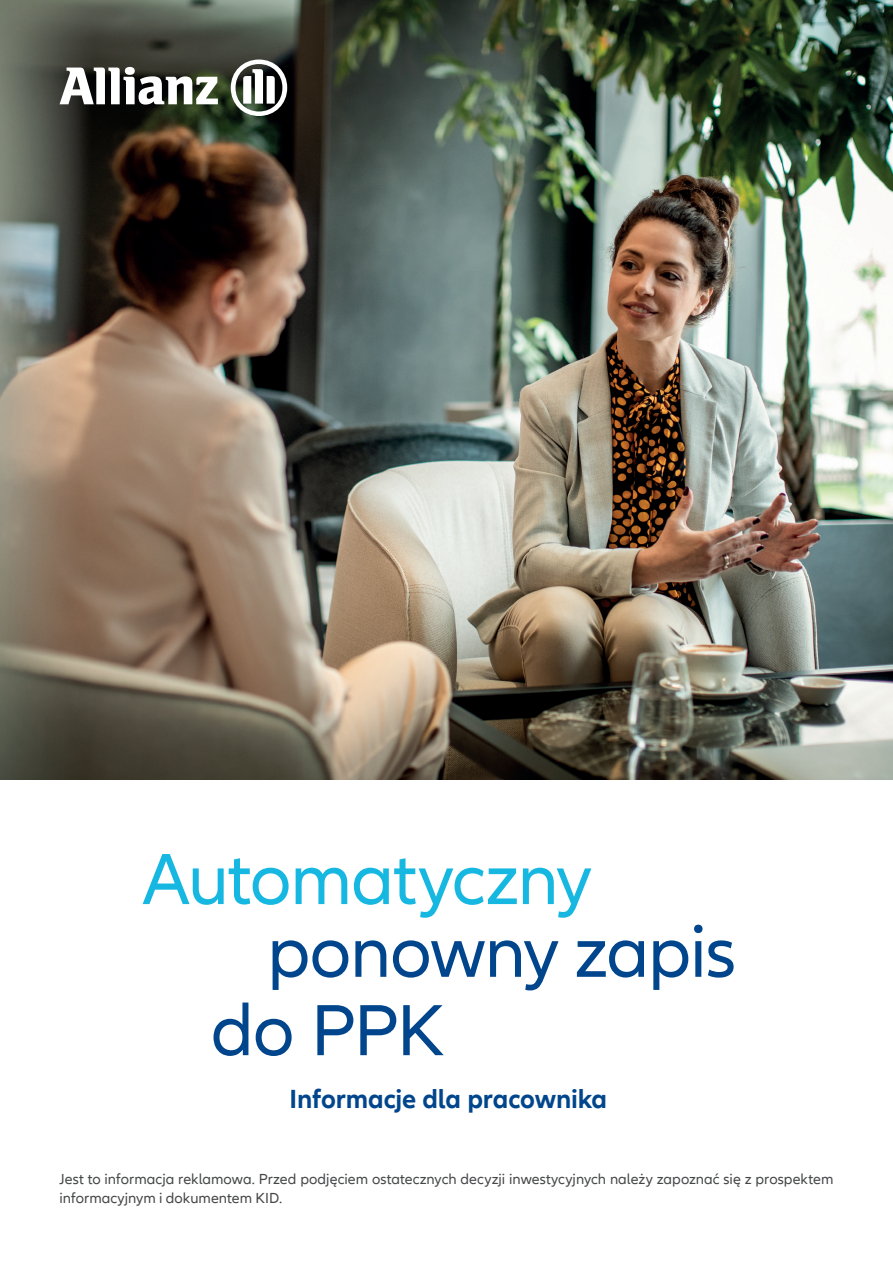
<style>
.page{position:relative;width:893px;height:1263px;background:#fff}
.page>*{position:absolute;margin:0;border:0;box-sizing:border-box;transform-origin:0 0}
.t1{font:75px "Allianz Neo";letter-spacing:-.015em;color:#01468c}
.t2{font:75px "Allianz Neo";letter-spacing:-.015em;color:#16b8e1}
.Topline___URL___Hash{font:700 27px "Allianz Neo";letter-spacing:-.005em;color:#01468c}
.Subheadline___CTA_12{font:15px/19.5px "Allianz Neo";letter-spacing:.005em;color:#454647}
</style>
<div class="page">
<img style="left:0;top:0;width:893px;height:780px">
<svg style="left:60px;top:67px;width:158px;height:38px"></svg>
<svg style="left:231px;top:60px;width:56px;height:56px"></svg>
<p class="t2" style="left:143px;top:836px;width:451px">Automatyczny</p>
<p class="t1" style="left:267px;top:909px;width:470px">ponowny zapis</p>
<p class="t1" style="left:211px;top:987px;width:235px">do PPK</p>
<p class="Topline___URL___Hash" style="left:290px;top:1084px;width:319px">Informacje dla pracownika</p>
<p class="Subheadline___CTA_12" style="left:60px;top:1169px;width:775px">Jest to informacja reklamowa. Przed podjęciem ostatecznych decyzji inwestycyjnych należy zapoznać się z prospektem informacyjnym i dokumentem KID.</p>
</div>
